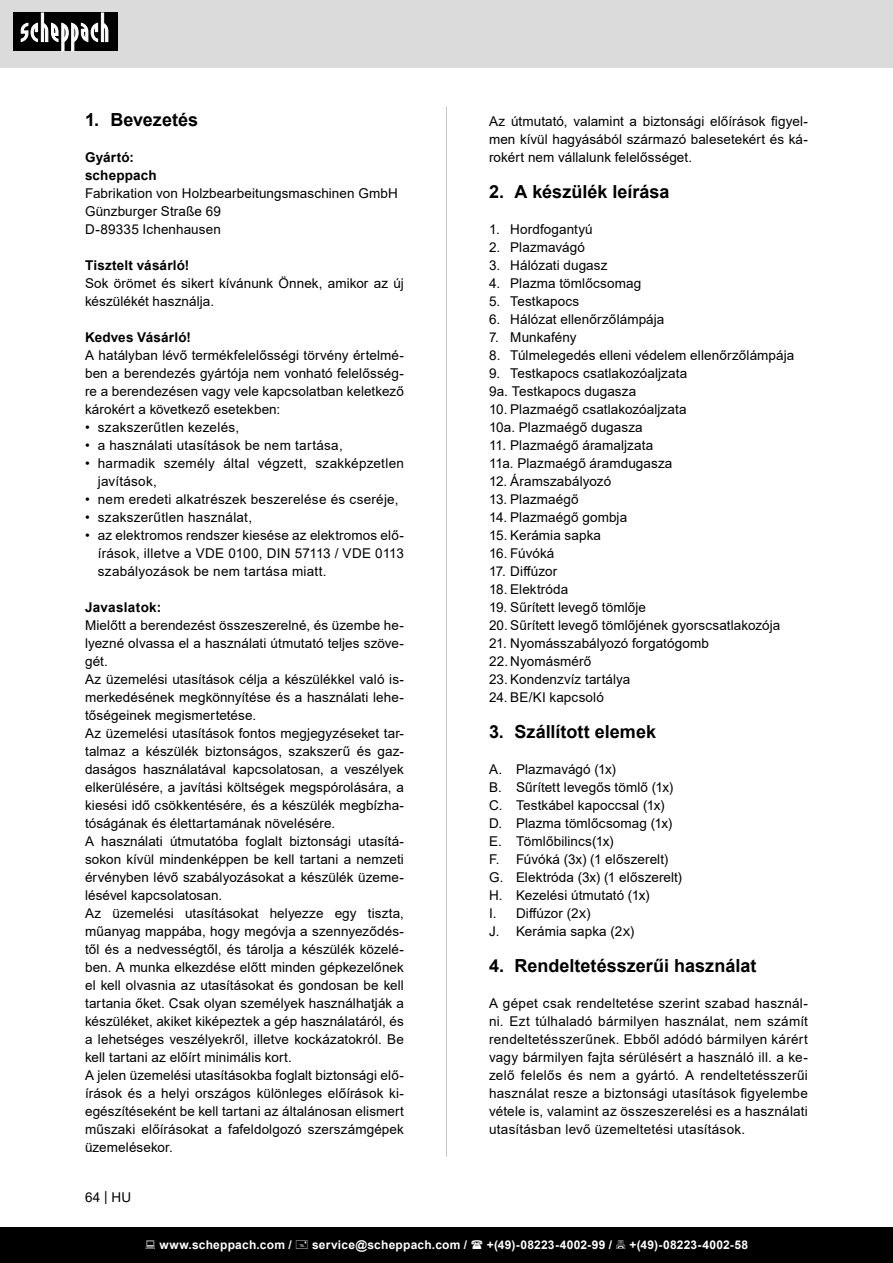
<style>
.page{position:relative;width:893px;height:1263px;background:#fff}
.page>*{position:absolute;margin:0;border:0;box-sizing:border-box;transform-origin:0 0}
.t1{font:700 18px "Arial";color:#000}
.Aufzählung_Zahl{font:13.5px/18px "Arial";letter-spacing:.01em;color:#000;text-align:justify}
.t2{font:700 13.5px "Arial";letter-spacing:.015em;color:#000}
.t3{font:700 12px "Arial";letter-spacing:.02em;color:#fff}
</style>
<div class="page">
<div style="left:0;top:0;width:893px;height:67px;background:#dbdbdb"></div>
<div style="left:0;top:1227px;width:893px;height:36px;background:#000"></div>
<div style="left:13px;top:13px;width:105px;height:38px;background:#000"></div>
<svg style="left:21px;top:13px;width:87px;height:38px"></svg>
<hr style="left:446px;top:106px;width:1px;height:1051px;background:#c7c7c7">
<p class="t1" style="left:85px;top:107px;width:115px">1. Bevezetés</p>
<p class="t2" style="left:85px;top:148px;width:50px">Gyártó:</p>
<p class="t2" style="left:85px;top:166px;width:73px">scheppach</p>
<p class="Aufzählung_Zahl" style="left:85px;top:184px;width:314px">Fabrikation von Holzbearbeitungsmaschinen GmbH</p>
<p class="Aufzählung_Zahl" style="left:85px;top:202px;width:137px">Günzburger Straße 69</p>
<p class="Aufzählung_Zahl" style="left:85px;top:220px;width:137px">D-89335 Ichenhausen</p>
<p class="t2" style="left:85px;top:256px;width:106px">Tisztelt vásárló!</p>
<p class="Aufzählung_Zahl" style="left:85px;top:274px;width:320px">Sok örömet és sikert kívánunk Önnek, amikor az új készülékét használja.</p>
<p class="t2" style="left:85px;top:328px;width:108px">Kedves Vásárló!</p>
<p class="Aufzählung_Zahl" style="left:85px;top:346px;width:320px">A hatályban lévő termékfelelősségi törvény értelmé&shy;ben a berendezés gyártója nem vonható felelősség&shy;re a berendezésen vagy vele kapcsolatban keletkező károkért a következő esetekben:</p>
<p class="Aufzählung_Zahl" style="left:85px;top:418px;width:156px">• szakszerűtlen kezelés,</p>
<p class="Aufzählung_Zahl" style="left:85px;top:436px;width:259px">• a használati utasítások be nem tartása,</p>
<p class="Aufzählung_Zahl" style="left:98px;top:454px;width:308px;text-indent:-13px">• harmadik személy által végzett, szakképzetlen javítások,</p>
<p class="Aufzählung_Zahl" style="left:85px;top:490px;width:315px">• nem eredeti alkatrészek beszerelése és cseréje,</p>
<p class="Aufzählung_Zahl" style="left:85px;top:508px;width:169px">• szakszerűtlen használat,</p>
<p class="Aufzählung_Zahl" style="left:98px;top:526px;width:308px;text-indent:-13px">• az elektromos rendszer kiesése az elektromos elő&shy;írások, illetve a VDE 0100, DIN 57113 / VDE 0113 szabályozások be nem tartása miatt.</p>
<p class="t2" style="left:85px;top:598px;width:78px">Javaslatok:</p>
<p class="Aufzählung_Zahl" style="left:85px;top:616px;width:320px">Mielőtt a berendezést összeszerelné, és üzembe he&shy;lyezné olvassa el a használati útmutató teljes szöve&shy;gét.</p>
<p class="Aufzählung_Zahl" style="left:85px;top:670px;width:320px">Az üzemelési utasítások célja a készülékkel való is&shy;merkedésének megkönnyítése és a használati lehe&shy;tőségeinek megismertetése.</p>
<p class="Aufzählung_Zahl" style="left:85px;top:724px;width:320px">Az üzemelési utasítások fontos megjegyzéseket tar&shy;talmaz a készülék biztonságos, szakszerű és gaz&shy;daságos használatával kapcsolatosan, a veszélyek elkerülésére, a javítási költségek megspórolására, a kiesési idő csökkentésére, és a készülék megbízha&shy;tóságának és élettartamának növelésére.</p>
<p class="Aufzählung_Zahl" style="left:85px;top:832px;width:320px">A használati útmutatóba foglalt biztonsági utasítá&shy;sokon kívül mindenképpen be kell tartani a nemzeti érvényben lévő szabályozásokat a készülék üzeme&shy;lésével kapcsolatosan.</p>
<p class="Aufzählung_Zahl" style="left:85px;top:904px;width:320px">Az üzemelési utasításokat helyezze egy tiszta, műanyag mappába, hogy megóvja a szennyeződés&shy;től és a nedvességtől, és tárolja a készülék közelé&shy;ben. A munka elkezdése előtt minden gépkezelőnek el kell olvasnia az utasításokat és gondosan be kell tartania őket. Csak olyan személyek használhatják a készüléket, akiket kiképeztek a gép használatáról, és a lehetséges veszélyekről, illetve kockázatokról. Be kell tartani az előírt minimális kort.</p>
<p class="Aufzählung_Zahl" style="left:85px;top:1066px;width:320px">A jelen üzemelési utasításokba foglalt biztonsági elő&shy;írások és a helyi országos különleges előírások ki&shy;egészítéseként be kell tartani az általánosan elismert műszaki előírásokat a fafeldolgozó szerszámgépek üzemelésekor.</p>
<p class="Aufzählung_Zahl" style="left:85px;top:1188px;width:48px">64 | HU</p>
<p class="Aufzählung_Zahl" style="left:489px;top:112px;width:320px">Az útmutató, valamint a biztonsági előírások figyel&shy;men kívül hagyásából származó balesetekért és ká&shy;rokért nem vállalunk felelősséget.</p>
<p class="t1" style="left:489px;top:179px;width:182px">2. A készülék leírása</p>
<p class="Aufzählung_Zahl" style="left:489px;top:220px;width:105px">1. Hordfogantyú</p>
<p class="Aufzählung_Zahl" style="left:489px;top:238px;width:97px">2. Plazmavágó</p>
<p class="Aufzählung_Zahl" style="left:489px;top:256px;width:120px">3. Hálózati dugasz</p>
<p class="Aufzählung_Zahl" style="left:489px;top:274px;width:154px">4. Plazma tömlőcsomag</p>
<p class="Aufzählung_Zahl" style="left:489px;top:292px;width:92px">5. Testkapocs</p>
<p class="Aufzählung_Zahl" style="left:489px;top:310px;width:177px">6. Hálózat ellenőrzőlámpája</p>
<p class="Aufzählung_Zahl" style="left:489px;top:328px;width:89px">7. Munkafény</p>
<p class="Aufzählung_Zahl" style="left:489px;top:346px;width:307px">8. Túlmelegedés elleni védelem ellenőrzőlámpája</p>
<p class="Aufzählung_Zahl" style="left:489px;top:364px;width:200px">9. Testkapocs csatlakozóaljzata</p>
<p class="Aufzählung_Zahl" style="left:489px;top:382px;width:149px">9a. Testkapocs dugasza</p>
<p class="Aufzählung_Zahl" style="left:489px;top:400px;width:199px">10. Plazmaégő csatlakozóaljzata</p>
<p class="Aufzählung_Zahl" style="left:489px;top:418px;width:155px">10a. Plazmaégő dugasza</p>
<p class="Aufzählung_Zahl" style="left:489px;top:436px;width:166px">11. Plazmaégő áramaljzata</p>
<p class="Aufzählung_Zahl" style="left:489px;top:454px;width:185px">11a. Plazmaégő áramdugasza</p>
<p class="Aufzählung_Zahl" style="left:489px;top:472px;width:124px">12. Áramszabályozó</p>
<p class="Aufzählung_Zahl" style="left:489px;top:490px;width:91px">13. Plazmaégő</p>
<p class="Aufzählung_Zahl" style="left:489px;top:508px;width:140px">14. Plazmaégő gombja</p>
<p class="Aufzählung_Zahl" style="left:489px;top:526px;width:113px">15. Kerámia sapka</p>
<p class="Aufzählung_Zahl" style="left:489px;top:544px;width:67px">16. Fúvóká</p>
<p class="Aufzählung_Zahl" style="left:489px;top:562px;width:70px">17. Diffúzor</p>
<p class="Aufzählung_Zahl" style="left:489px;top:580px;width:81px">18. Elektróda</p>
<p class="Aufzählung_Zahl" style="left:489px;top:598px;width:159px">19. Sűrített levegő tömlője</p>
<p class="Aufzählung_Zahl" style="left:489px;top:616px;width:293px">20. Sűrített levegő tömlőjének gyorscsatlakozója</p>
<p class="Aufzählung_Zahl" style="left:489px;top:634px;width:221px">21. Nyomásszabályozó forgatógomb</p>
<p class="Aufzählung_Zahl" style="left:489px;top:652px;width:104px">22. Nyomásmérő</p>
<p class="Aufzählung_Zahl" style="left:489px;top:670px;width:143px">23. Kondenzvíz tartálya</p>
<p class="Aufzählung_Zahl" style="left:489px;top:688px;width:116px">24. BE/KI kapcsoló</p>
<p class="t1" style="left:489px;top:719px;width:168px">3. Szállított elemek</p>
<p class="Aufzählung_Zahl" style="left:489px;top:760px;width:129px">A. Plazmavágó (1x)</p>
<p class="Aufzählung_Zahl" style="left:489px;top:778px;width:186px">B. Sűrített levegős tömlő (1x)</p>
<p class="Aufzählung_Zahl" style="left:489px;top:796px;width:177px">C. Testkábel kapoccsal (1x)</p>
<p class="Aufzählung_Zahl" style="left:489px;top:814px;width:185px">D. Plazma tömlőcsomag (1x)</p>
<p class="Aufzählung_Zahl" style="left:489px;top:832px;width:126px">E. Tömlőbilincs(1x)</p>
<p class="Aufzählung_Zahl" style="left:489px;top:850px;width:181px">F. Fúvóká (3x) (1 előszerelt)</p>
<p class="Aufzählung_Zahl" style="left:489px;top:868px;width:195px">G. Elektróda (3x) (1 előszerelt)</p>
<p class="Aufzählung_Zahl" style="left:489px;top:886px;width:162px">H. Kezelési útmutató (1x)</p>
<p class="Aufzählung_Zahl" style="left:489px;top:904px;width:103px">I. Diffúzor (2X)</p>
<p class="Aufzählung_Zahl" style="left:489px;top:922px;width:147px">J. Kerámia sapka (2X)</p>
<p class="t1" style="left:489px;top:953px;width:269px">4. Rendeltetésszerűi használat</p>
<p class="Aufzählung_Zahl" style="left:489px;top:994px;width:320px">A gépet csak rendeltetése szerint szabad használ&shy;ni. Ezt túlhaladó bármilyen használat, nem számít rendeltetésszerűnek. Ebből adódó bármilyen kárért vagy bármilyen fajta sérülésért a használó ill. a ke&shy;zelő felelős és nem a gyártó. A rendeltetésszerűi használat resze a biztonsági utasítások figyelembe vétele is, valamint az összeszerelési es a használati utasításban levő üzemeltetési utasítások.</p>
<p class="t3" style="left:159px;top:1236px;width:134px">www.scheppach.com /</p>
<p class="t3" style="left:312px;top:1236px;width:157px">service@scheppach.com /</p>
<p class="t3" style="left:487px;top:1236px;width:127px">+(49)-08223-4002-99 /</p>
<p class="t3" style="left:629px;top:1236px;width:120px">+(49)-08223-4002-58</p>
</div>
